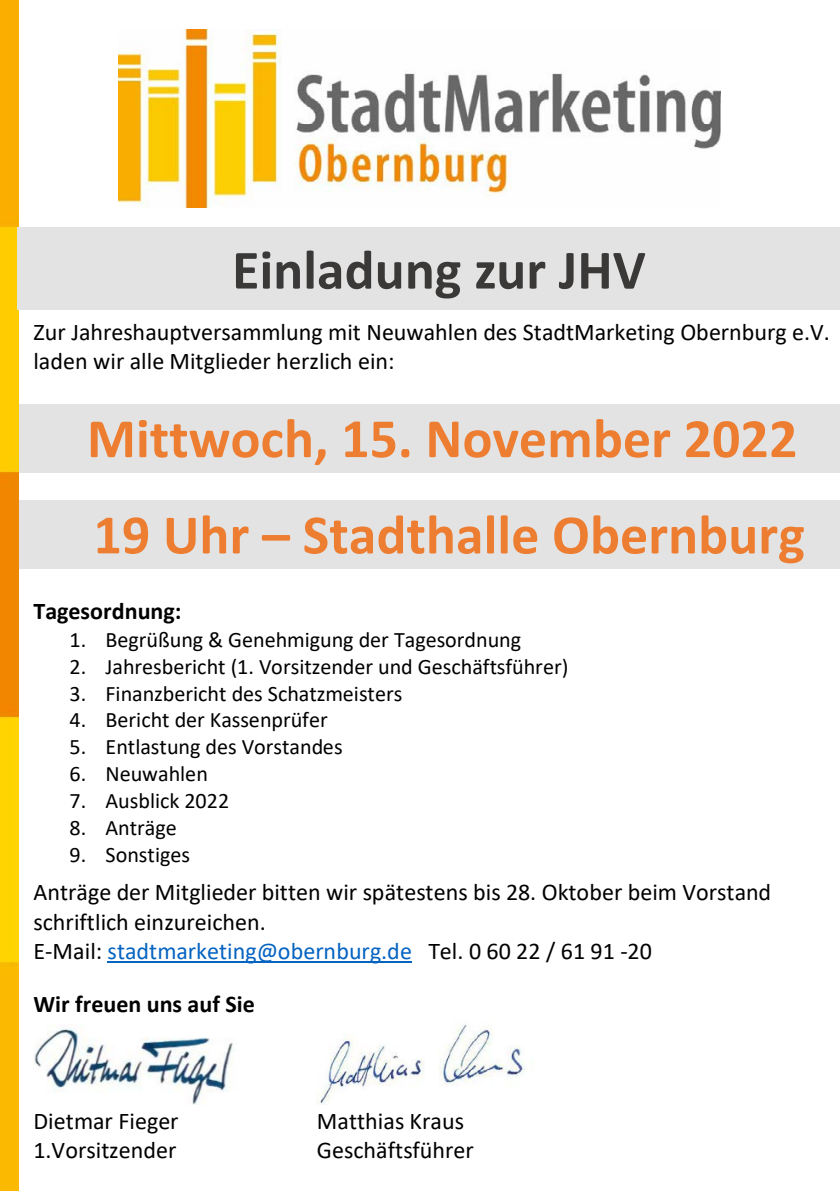
<style>
.page{position:relative;width:840px;height:1191px;background:#fff}
.page>*{position:absolute;margin:0;border:0;box-sizing:border-box;transform-origin:0 0}
.t1{font:700 56px/96.2px "Calibri";color:#ed7d31}
.t2{font:700 56px "Calibri";color:#3b3838}
.t3{font:24px/29.2px "Calibri";color:#000}
.t4{font:700 24px "Calibri";letter-spacing:.005em;color:#000}
.t5{font:22px "Calibri";color:#000}
.s1{color:#0563c1}
</style>
<div class="page">
<div style="left:19px;top:404px;width:820px;height:68px;background:#e3e3e3"></div>
<div style="left:19px;top:500px;width:820px;height:69px;background:#e3e3e3"></div>
<hr style="left:108px;top:961px;width:304px;height:2px;background:#0563c1">
<img style="left:33px;top:1028px;width:201px;height:76px">
<img style="left:317px;top:1024px;width:208px;height:80px">
<img style="left:119px;top:29px;width:601px;height:179px">
<img style="left:0;top:0;width:18px;height:1191px">
<div style="left:17px;top:227px;width:822px;height:83px;background:#e3e3e3"></div>
<h1 class="t2" style="left:232px;top:230px;width:415px">Einladung zur JHV</h1>
<p class="t3" style="left:33px;top:317px;width:797px">Zur Jahreshauptversammlung mit Neuwahlen des StadtMarketing Obernburg e.V. laden wir alle Mitglieder herzlich ein:</p>
<h1 class="t1" style="left:87px;top:389px;width:719px">Mittwoch, 15. November 2022<br>19 Uhr – Stadthalle Obernburg</h1>
<p class="t4" style="left:33px;top:594px;width:149px">Tagesordnung:</p>
<p class="t5" style="left:69px;top:624px;width:453px">1. Begrüßung &amp; Genehmigung der Tagesordnung</p>
<p class="t5" style="left:69px;top:651px;width:500px">2. Jahresbericht (1. Vorsitzender und Geschäftsführer)</p>
<p class="t5" style="left:69px;top:678px;width:334px">3. Finanzbericht des Schatzmeisters</p>
<p class="t5" style="left:69px;top:705px;width:260px">4. Bericht der Kassenprüfer</p>
<p class="t5" style="left:69px;top:731px;width:274px">5. Entlastung des Vorstandes</p>
<p class="t5" style="left:69px;top:758px;width:140px">6. Neuwahlen</p>
<p class="t5" style="left:69px;top:785px;width:161px">7. Ausblick 2022</p>
<p class="t5" style="left:69px;top:812px;width:109px">8. Anträge</p>
<p class="t5" style="left:69px;top:839px;width:122px">9. Sonstiges</p>
<p class="t3" style="left:33px;top:877px;width:738px">Anträge der Mitglieder bitten wir spätestens bis 28. Oktober beim Vorstand schriftlich einzureichen.<br>E-Mail: <span class="s1">stadtmarketing@obernburg.de</span> Tel. 0 60 22 / 61 91 -20</p>
<p class="t4" style="left:33px;top:987px;width:223px">Wir freuen uns auf Sie</p>
<p class="t3" style="left:33px;top:1105px;width:146px">Dietmar Fieger</p>
<p class="t3" style="left:317px;top:1105px;width:149px">Matthias Kraus</p>
<p class="t3" style="left:33px;top:1134px;width:145px">1.Vorsitzender</p>
<p class="t3" style="left:317px;top:1134px;width:158px">Geschäftsführer</p>
</div>
